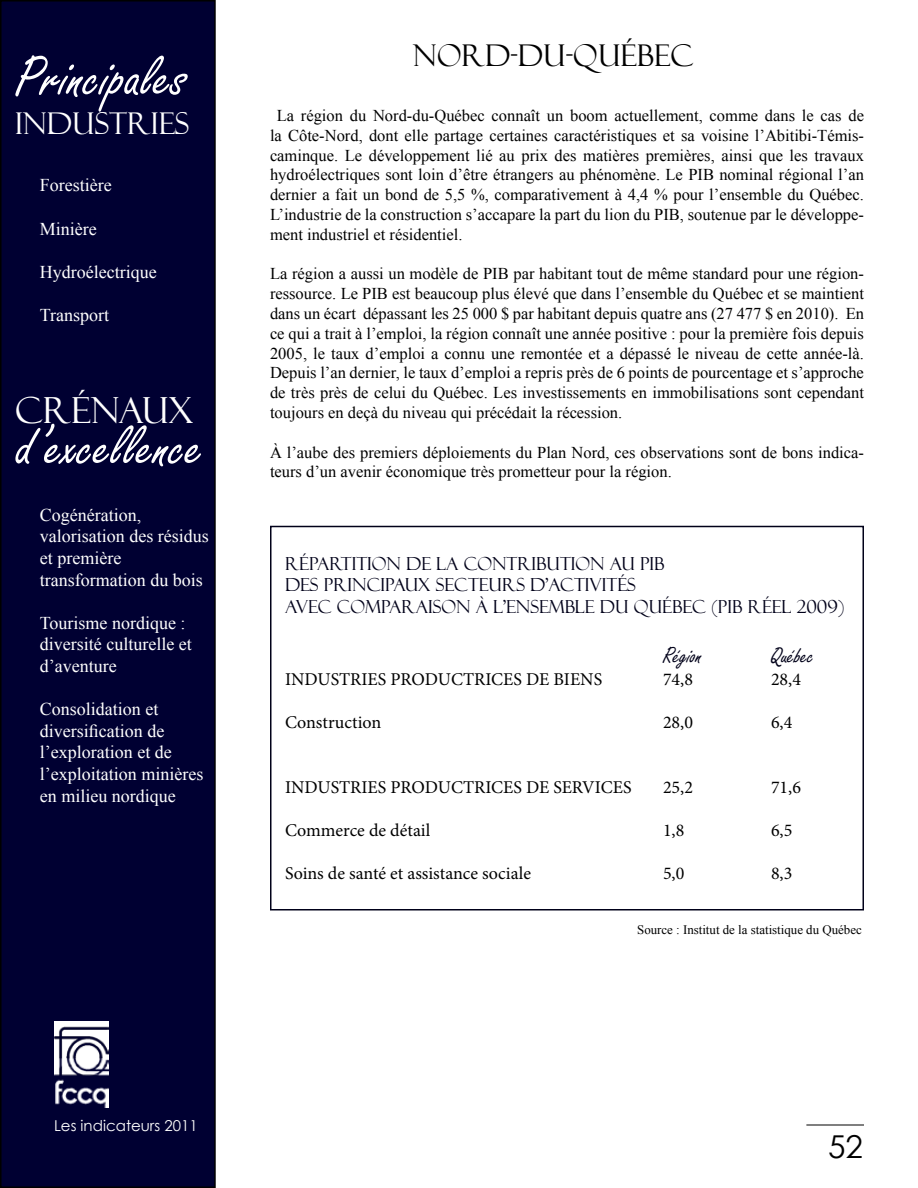
<style>
.page{position:relative;width:918px;height:1188px;background:#fff}
.page>*{position:absolute;margin:0;border:0;box-sizing:border-box;transform-origin:0 0}
.t1{font:61.5px "Freestyle Script";color:#fff}
.t2{font:60.9px "Freestyle Script";color:#fff}
.t3{font:36px "Felix Titling";color:#fff}
.t4{font:31.5px "Century Gothic";color:#000}
.t5{font:30px "Felix Titling";color:#000}
.t6{font:30px "Felix Titling";color:#fff}
.t7{font:24px "Freestyle Script";color:#000019}
.t8{font:18px/21.6px "Times New Roman";color:#fff}
.t9{font:18px "Minion Pro";color:#000}
.t10{font:18px/21.6px "Felix Titling";color:#000019}
.t11{font:16.5px/19.8px "Times New Roman";color:#000;text-align:justify}
.t12{font:15px "Century Gothic";color:#fff}
.t13{font:12.9px "Times New Roman";color:#000}
</style>
<div class="page">
<div style="left:1px;top:1px;width:214px;height:1186px;background:#000032"></div>
<div style="left:0;top:0;width:216px;height:1188px;border:2px solid #000"></div>
<hr style="left:806px;top:1125px;width:58px;height:1px;background:#000">
<img style="left:55px;top:1021px;width:53px;height:86px">
<div style="left:270px;top:526px;width:594px;height:384px;border:2px solid #000019"></div>
<h1 class="t1" style="left:15px;top:44px;width:174px">Principales</h1>
<h3 class="t6" style="left:15px;top:106px;width:176px">INDUSTRIES</h3>
<p class="t8" style="left:40px;top:174px;width:73px">Forestière</p>
<p class="t8" style="left:40px;top:217px;width:58px">Minière</p>
<p class="t8" style="left:40px;top:261px;width:118px">Hydroélectrique</p>
<p class="t8" style="left:40px;top:304px;width:71px">Transport</p>
<h3 class="t3" style="left:15px;top:389px;width:180px">CRÉNAUX</h3>
<h2 class="t2" style="left:18px;top:413px;width:187px">d’excellence</h2>
<p class="t8" style="left:40px;top:504px;width:170px">Cogénération, valorisation des résidus et première transformation du bois</p>
<p class="t8" style="left:40px;top:612px;width:153px">Tourisme nordique : diversité culturelle et d’aventure</p>
<p class="t8" style="left:40px;top:698px;width:165px">Consolidation et diversification de l’exploration et de l’exploitation minières en milieu nordique</p>
<h3 class="t5" style="left:413px;top:38px;width:282px">NORD-DU-QUÉBEC</h3>
<p class="t11" style="left:270px;top:105px;width:596px;text-indent:7px">La région du Nord-du-Québec connaît un boom actuellement, comme dans le cas de la Côte-Nord, dont elle partage certaines caractéristiques et sa voisine l’Abitibi-Témis&shy;caminque. Le développement lié au prix des matières premières, ainsi que les travaux hydroélectriques sont loin d’être étrangers au phénomène. Le PIB nominal régional l’an dernier a fait un bond de 5,5 %, comparativement à 4,4 % pour l’ensemble du Québec.<br>L’industrie de la construction s’accapare la part du lion du PIB, soutenue par le développe&shy;ment industriel et résidentiel.</p>
<p class="t11" style="left:270px;top:264px;width:596px">La région a aussi un modèle de PIB par habitant tout de même standard pour une région&shy;ressource. Le PIB est beaucoup plus élevé que dans l’ensemble du Québec et se maintient dans un écart dépassant les 25 000 $ par habitant depuis quatre ans (27 477 $ en 2010). En ce qui a trait à l’emploi, la région connaît une année positive : pour la première fois depuis 2005, le taux d’emploi a connu une remontée et a dépassé le niveau de cette année-là.<br>Depuis l’an dernier, le taux d’emploi a repris près de 6 points de pourcentage et s’approche de très près de celui du Québec. Les investissements en immobilisations sont cependant toujours en deçà du niveau qui précédait la récession.</p>
<p class="t11" style="left:270px;top:442px;width:596px">À l’aube des premiers déploiements du Plan Nord, ces observations sont de bons indica&shy;teurs d’un avenir économique très prometteur pour la région.</p>
<p class="t10" style="left:285px;top:553px;width:561px">RÉPARTITION DE LA CONTRIBUTION AU PIB<br>DES PRINCIPAUX SECTEURS D'ACTIVITÉS<br>AVEC COMPARAISON À L'ENSEMBLE DU QUÉBEC (PIB RÉEL 2009)</p>
<h3 class="t7" style="left:663px;top:643px;width:41px">Région</h3>
<h3 class="t7" style="left:771px;top:643px;width:45px">Québec</h3>
<p class="t9" style="left:285px;top:667px;width:319px">INDUSTRIES PRODUCTRICES DE BIENS</p>
<p class="t9" style="left:663px;top:667px;width:32px">74,8</p>
<p class="t9" style="left:771px;top:667px;width:32px">28,4</p>
<p class="t9" style="left:285px;top:710px;width:98px">Construction</p>
<p class="t9" style="left:663px;top:710px;width:32px">28,0</p>
<p class="t9" style="left:771px;top:710px;width:23px">6,4</p>
<p class="t9" style="left:285px;top:775px;width:348px">INDUSTRIES PRODUCTRICES DE SERVICES</p>
<p class="t9" style="left:663px;top:775px;width:32px">25,2</p>
<p class="t9" style="left:771px;top:775px;width:32px">71,6</p>
<p class="t9" style="left:285px;top:818px;width:147px">Commerce de détail</p>
<p class="t9" style="left:663px;top:818px;width:23px">1,8</p>
<p class="t9" style="left:771px;top:818px;width:23px">6,5</p>
<p class="t9" style="left:285px;top:861px;width:248px">Soins de santé et assistance sociale</p>
<p class="t9" style="left:663px;top:861px;width:23px">5,0</p>
<p class="t9" style="left:771px;top:861px;width:23px">8,3</p>
<p class="t13" style="left:637px;top:921px;width:226px">Source : Institut de la statistique du Québec</p>
<p class="t12" style="left:54px;top:1116px;width:145px">Les indicateurs 2011</p>
<h3 class="t4" style="left:828px;top:1124px;width:36px">52</h3>
</div>
